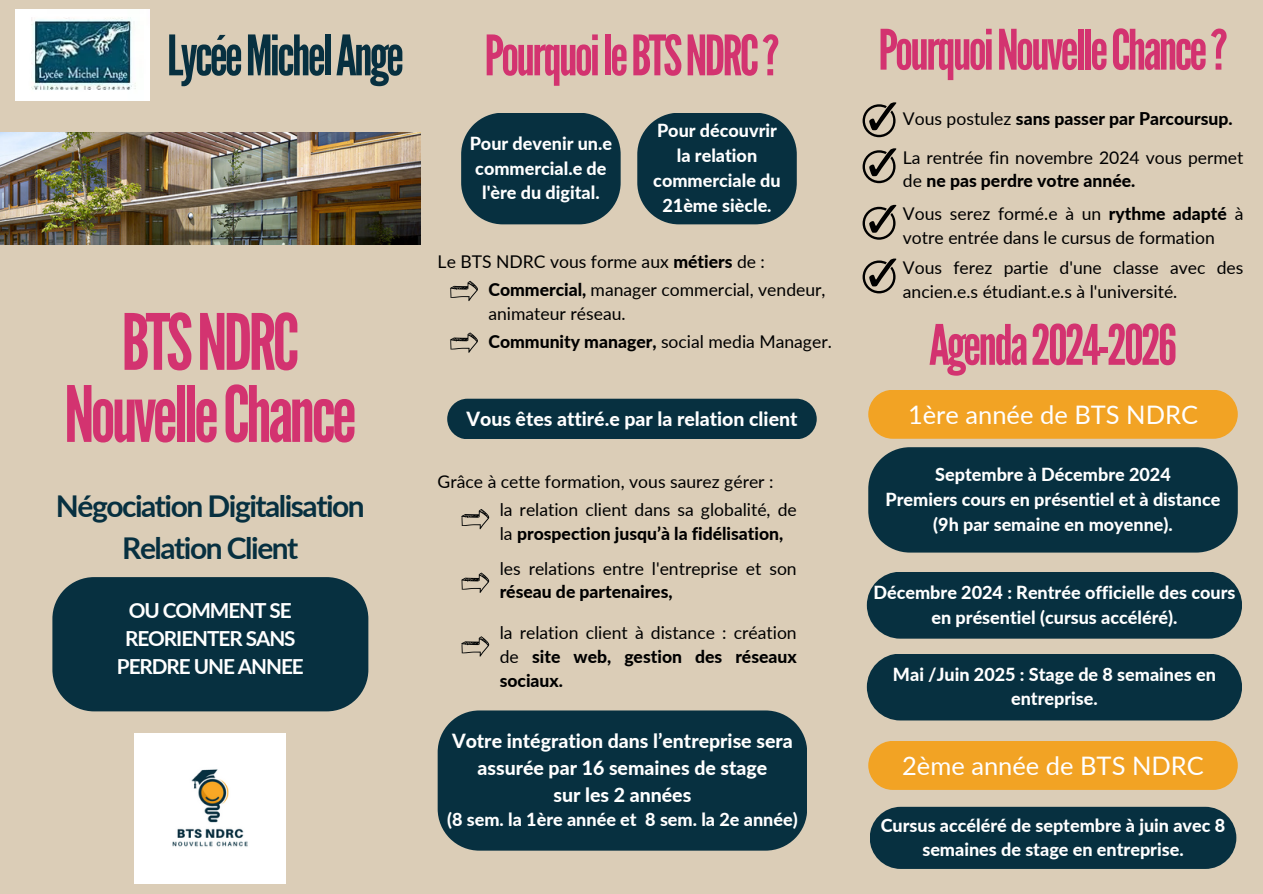
<style>
.page{position:relative;width:1263px;height:894px;background:#fff}
.page>*{position:absolute;margin:0;border:0;box-sizing:border-box;transform-origin:0 0}
.t1{font:77.25px/72px "League Gothic";letter-spacing:-.05em;color:#d33370;text-align:center}
.t2{font:55.5px "League Gothic";letter-spacing:-.05em;color:#d33370}
.t3{font:55.5px "League Gothic";letter-spacing:-.05em;color:#073040}
.t4{font:700 30px/41.7px "Lato";letter-spacing:-.05em;color:#073040;text-align:center}
.t5{font:25.5px "Lato";color:#fff}
.t6{font:700 20.7px/28.2px "Lato";letter-spacing:-.05em;color:#fff;text-align:center}
.t7{font:800 19.5px/27px "Lato";color:#fff;text-align:center}
.t8{font:800 18px/24.8px "Lato";color:#fff;text-align:center}
.t9{font:17.55px/23.7px "Lato";color:#000}
.t10{font:800 17.55px "Lato";color:#000}
.s1{font-weight:800}
.s2{font-weight:400}
</style>
<div class="page">
<div style="left:0;top:0;width:1263px;height:893px;background:#dbcdb7"></div>
<img style="left:134px;top:733px;width:151px;height:150px">
<img style="left:0;top:132px;width:421px;height:113px">
<div style="left:52px;top:577px;width:316px;height:134px;background:#073040"></div>
<img style="left:16px;top:9px;width:134px;height:92px">
<svg style="left:461px;top:113px;width:160px;height:111px;background:#193d4a"></svg>
<svg style="left:637px;top:113px;width:160px;height:111px;background:#193d4a"></svg>
<div style="left:438px;top:710px;width:369px;height:140px;background:#073040"></div>
<svg style="left:450px;top:281px;width:28px;height:20px"></svg>
<svg style="left:450px;top:332px;width:28px;height:20px"></svg>
<svg style="left:461px;top:509px;width:28px;height:20px"></svg>
<svg style="left:461px;top:572px;width:28px;height:20px"></svg>
<svg style="left:461px;top:636px;width:28px;height:20px"></svg>
<div style="left:447px;top:398px;width:370px;height:41px;background:#073040;border-radius:20px"></div>
<svg style="left:862px;top:102px;width:34px;height:35px"></svg>
<svg style="left:862px;top:148px;width:34px;height:35px"></svg>
<svg style="left:862px;top:205px;width:34px;height:35px"></svg>
<svg style="left:862px;top:258px;width:34px;height:35px"></svg>
<div style="left:868px;top:390px;width:370px;height:48px;background:#f2a324"></div>
<div style="left:868px;top:447px;width:369px;height:105px;background:#073040"></div>
<div style="left:867px;top:571px;width:375px;height:67px;background:#073040;border-radius:33px"></div>
<div style="left:867px;top:653px;width:375px;height:67px;background:#073040;border-radius:33px"></div>
<div style="left:868px;top:741px;width:370px;height:48px;background:#f2a324"></div>
<div style="left:870px;top:806px;width:366px;height:62px;background:#073040;border-radius:31px"></div>
<h3 class="t3" style="left:167px;top:23px;width:239px">LycéeMichelAnge</h3>
<h1 class="t1" style="left:64px;top:308px;width:294px">BTSNDRC<br>NouvelleChance</h1>
<h5 class="t4" style="left:56px;top:484px;width:310px">Négociation Digitalisation<br>Relation Client</h5>
<p class="t6" style="left:117px;top:595px;width:188px">OU COMMENT SE<br>REORIENTER SANS<br>PERDRE UNE ANNEE</p>
<p class="t2" style="left:484px;top:23px;width:296px">PourquoileBTSNDRC?</p>
<h2 class="t8" style="left:470px;top:130px;width:144px">Pour devenir un.e commercial.e de l'ère du digital.</h2>
<h2 class="t8" style="left:657px;top:118px;width:122px">Pour découvrir</h2>
<p class="t8" style="left:653px;top:143px;width:129px">la relation commerciale du<br>21ème siècle.</p>
<p class="t9" style="left:438px;top:249px;width:329px">Le BTS NDRC vous forme aux <span class="s1">métiers</span> de :</p>
<p class="t9" style="left:488px;top:277px;width:339px"><span class="s1">Commercial,</span> manager commercial, vendeur,</p>
<p class="t9" style="left:488px;top:301px;width:139px">animateur réseau.</p>
<p class="t9" style="left:488px;top:329px;width:345px"><span class="s1">Community manager,</span> social media Manager.</p>
<h4 class="t2" style="left:878px;top:18px;width:351px">PourquoiNouvelleChance?</h4>
<p class="t10" style="left:903px;top:108px;width:331px"><span class="s2">Vous postulez</span> sans passer par Parcoursup.</p>
<p class="t9" style="left:903px;top:145px;width:342px">La rentrée fin novembre 2024 vous permet de <span class="s1">ne pas perdre votre année.</span></p>
<p class="t9" style="left:903px;top:202px;width:342px">Vous serez formé.e à un <span class="s1">rythme adapté</span> à votre entrée dans le cursus de formation</p>
<p class="t9" style="left:903px;top:255px;width:342px">Vous ferez partie d'une classe avec des ancien.e.s étudiant.e.s à l'université.</p>
<p class="t2" style="left:929px;top:313px;width:250px">Agenda2024-2026</p>
<p class="t7" style="left:466px;top:404px;width:333px">Vous êtes attiré.e par la relation client</p>
<p class="t5" style="left:908px;top:398px;width:292px">1ère année de BTS NDRC</p>
<p class="t8" style="left:935px;top:461px;width:237px">Septembre à Décembre 2024</p>
<p class="t8" style="left:885px;top:486px;width:336px">Premiers cours en présentiel et à distance (9h par semaine en moyenne).</p>
<p class="t9" style="left:438px;top:469px;width:337px">Grâce à cette formation, vous saurez gérer :</p>
<p class="t9" style="left:500px;top:497px;width:299px">la relation client dans sa globalité, de la <span class="s1">prospection jusqu’à la fidélisation,</span></p>
<p class="t9" style="left:500px;top:555px;width:299px">les relations entre l'entreprise et son <span class="s1">réseau de partenaires,</span></p>
<p class="t9" style="left:500px;top:620px;width:299px;text-align:justify">la relation client à distance : création de <span class="s1">site web, gestion des réseaux sociaux.</span></p>
<h2 class="t8" style="left:873px;top:579px;width:364px">Décembre 2024 : Rentrée officielle des cours en présentiel (cursus accéléré).</h2>
<p class="t8" style="left:893px;top:661px;width:324px">Mai /Juin 2025 : Stage de 8 semaines en entreprise.</p>
<p class="t7" style="left:452px;top:726px;width:342px">Votre intégration dans l’entreprise sera assurée par 16 semaines de stage<br>sur les 2 années</p>
<p class="t8" style="left:447px;top:806px;width:352px">(8 sem. la 1ère année et 8 sem. la 2e année)</p>
<p class="t5" style="left:902px;top:749px;width:303px">2ème année de BTS NDRC</p>
<h6 class="t8" style="left:881px;top:812px;width:346px">Cursus accéléré de septembre à juin avec 8 semaines de stage en entreprise.</h6>
</div>
